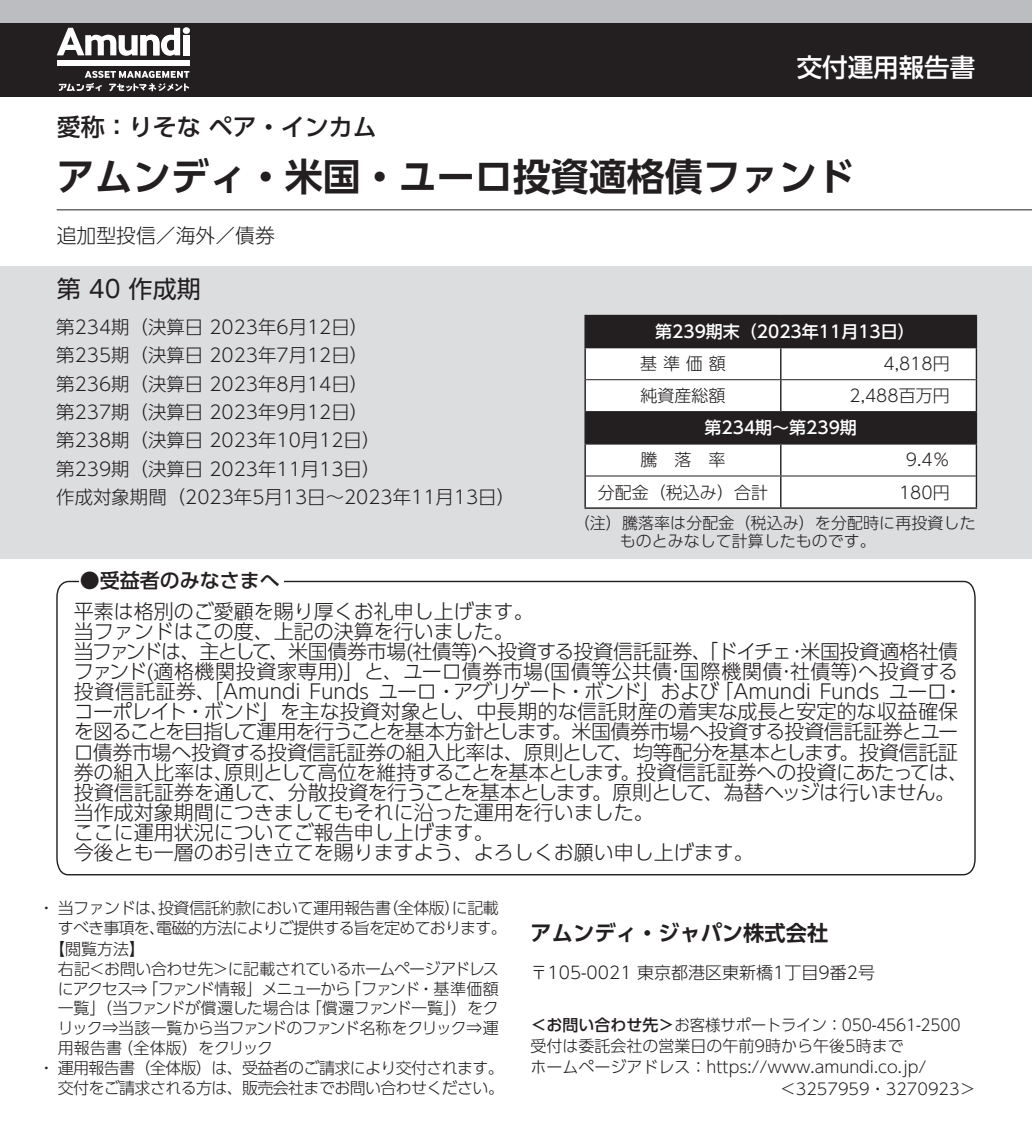
<style>
.page{position:relative;width:1032px;height:1134px;background:#fff}
.page>*{position:absolute;margin:0;border:0;box-sizing:border-box;transform-origin:0 0}
.t1{font:700 38px "UD Shin Go Pro De";color:#231f20}
.t2{font:500 25.6px "UD Shin Go Pro";color:#fff}
.t3{font:500 24px "UD Shin Go Pro";color:#231f20}
.t4{font:24px "UD Shin Go Pro";color:#231f20}
.t5{font:700 21.2px "UD Shin Go Pro De";color:#231f20}
.t6{font:300 20px/20.2px "UD Shin Go Pro";color:#231f20}
.t7{font:500 20px "UD Shin Go Pro";color:#231f20}
.t8{font:300 19.8px "UD Shin Go Pro";color:#231f20}
.t9{font:300 18.4px/28.4px "UD Shin Go Pro";color:#231f20}
.t10{font:300 17px "UD Shin Go Pro";color:#231f20}
.t11{font:500 17px "UD Shin Go Pro";color:#fff}
.t12{font:300 16px "UD Shin Go Pro";letter-spacing:-.03em;color:#231f20}
.t13{font:300 16px "UD Shin Go Pro";color:#231f20}
.t14{font:300 16px/18.4px "UD Shin Go Pro";letter-spacing:.005em;color:#231f20}
.t15{font:300 16px "UD Shin Go Pro";letter-spacing:-.05em;color:#231f20}
.t16{font:300 16px "UD Shin Go Pro";letter-spacing:-.075em;color:#231f20}
.t17{font:300 16px "UD Shin Go Pro";letter-spacing:-.065em;color:#231f20}
.t18{font:300 16px "UD Shin Go Pro";letter-spacing:-.005em;color:#231f20}
.s1{font-weight:500}
</style>
<div class="page">
<div style="left:0;top:14px;width:1032px;height:82px;background:#231f20"></div>
<div style="left:0;top:0;width:1032px;height:23px;background:#bcbdc0"></div>
<div style="left:57px;top:61px;width:132px;height:5px;background:#fff"></div>
<svg style="left:57px;top:28px;width:123px;height:28px"></svg>
<div style="left:183px;top:27px;width:7px;height:7px;background:#fff;border-radius:50%"></div>
<div style="left:183px;top:35px;width:6px;height:20px;background:#fff"></div>
<svg style="left:59px;top:71px;width:130px;height:20px"></svg>
<div style="left:0;top:267px;width:1032px;height:292px;background:#dcdddf"></div>
<svg style="left:56px;top:580px;width:920px;height:296px"></svg>
<div style="left:80px;top:559px;width:204px;height:42px;background:#fff"></div>
<div style="left:586px;top:316px;width:390px;height:31px;background:#231f20"></div>
<svg style="left:586px;top:348px;width:390px;height:159px;background:#d0cfd0"></svg>
<hr style="left:780px;top:348px;width:1px;height:31px;background:#231f20">
<hr style="left:780px;top:380px;width:1px;height:31px;background:#231f20">
<hr style="left:780px;top:445px;width:1px;height:31px;background:#231f20">
<hr style="left:780px;top:476px;width:1px;height:31px;background:#231f20">
<hr style="left:976px;top:316px;width:1px;height:31px;background:#231f20">
<hr style="left:976px;top:412px;width:1px;height:31px;background:#231f20">
<hr style="left:586px;top:379px;width:195px;height:1px;background:#231f20">
<hr style="left:781px;top:379px;width:195px;height:1px;background:#231f20">
<hr style="left:586px;top:476px;width:195px;height:1px;background:#231f20">
<hr style="left:781px;top:476px;width:195px;height:1px;background:#231f20">
<hr style="left:584px;top:315px;width:197px;height:1px;background:#231f20">
<hr style="left:781px;top:315px;width:196px;height:1px;background:#231f20">
<hr style="left:584px;top:347px;width:197px;height:1px;background:#231f20">
<hr style="left:781px;top:347px;width:196px;height:1px;background:#231f20">
<hr style="left:584px;top:411px;width:197px;height:1px;background:#231f20">
<hr style="left:781px;top:411px;width:196px;height:1px;background:#231f20">
<hr style="left:584px;top:443px;width:197px;height:2px;background:#231f20">
<hr style="left:781px;top:443px;width:196px;height:2px;background:#231f20">
<hr style="left:584px;top:507px;width:197px;height:2px;background:#231f20">
<hr style="left:781px;top:507px;width:196px;height:2px;background:#231f20">
<hr style="left:584px;top:316px;width:2px;height:31px;background:#231f20">
<hr style="left:584px;top:348px;width:2px;height:32px;background:#231f20">
<hr style="left:976px;top:348px;width:1px;height:32px;background:#231f20">
<hr style="left:584px;top:380px;width:2px;height:31px;background:#231f20">
<hr style="left:976px;top:380px;width:1px;height:31px;background:#231f20">
<hr style="left:584px;top:412px;width:2px;height:31px;background:#231f20">
<hr style="left:584px;top:445px;width:2px;height:31px;background:#231f20">
<hr style="left:976px;top:445px;width:1px;height:31px;background:#231f20">
<hr style="left:584px;top:476px;width:2px;height:31px;background:#231f20">
<hr style="left:976px;top:476px;width:1px;height:31px;background:#231f20">
<hr style="left:57px;top:209px;width:975px;height:1px;background:#231f20">
<p class="t2" style="left:797px;top:46px;width:180px">交付運用報告書</p>
<p class="t3" style="left:57px;top:108px;width:321px">愛称：りそな ペア・インカム</p>
<h1 class="t1" style="left:57px;top:145px;width:800px">アムンディ・米国・ユーロ投資適格債ファンド</h1>
<p class="t8" style="left:57px;top:219px;width:220px">追加型投信／海外／債券</p>
<p class="t4" style="left:57px;top:269px;width:146px">第 40 作成期</p>
<p class="t9" style="left:56px;top:312px;width:460px">第234期（決算日 2023年6月12日）<br>第235期（決算日 2023年7月12日）<br>第236期（決算日 2023年8月14日）<br>第237期（決算日 2023年9月12日）<br>第238期（決算日 2023年10月12日）<br>第239期（決算日 2023年11月13日）<br>作成対象期間（2023年5月13日～2023年11月13日）</p>
<p class="t11" style="left:655px;top:318px;width:261px">第239期末（2023年11月13日）</p>
<p class="t10" style="left:640px;top:350px;width:87px">基準価額</p>
<p class="t10" style="left:883px;top:350px;width:68px">4,818円</p>
<p class="t10" style="left:640px;top:382px;width:87px">純資産総額</p>
<p class="t10" style="left:849px;top:382px;width:102px">2,488百万円</p>
<p class="t11" style="left:704px;top:414px;width:154px">第234期～第239期</p>
<p class="t10" style="left:641px;top:446px;width:86px">騰落率</p>
<p class="t10" style="left:906px;top:446px;width:45px">9.4％</p>
<p class="t10" style="left:598px;top:478px;width:172px">分配金（税込み）合計</p>
<p class="t10" style="left:899px;top:478px;width:52px">180円</p>
<p class="t14" style="left:620px;top:513px;width:357px;text-indent:-46px">（注）騰落率は分配金（税込み）を分配時に再投資したものとみなして計算したものです。</p>
<p class="t7" style="left:80px;top:564px;width:201px">●受益者のみなさまへ</p>
<p class="t6" style="left:74px;top:600px;width:896px">平素は格別のご愛顧を賜り厚くお礼申し上げます。<br>当ファンドはこの度、上記の決算を行いました。<br>当ファンドは、主として、米国債券市場(社債等)へ投資する投資信託証券、「ドイチェ･米国投資適格社債ファンド(適格機関投資家専用)」と、ユーロ債券市場(国債等公共債･国際機関債･社債等)へ投資する投資信託証券、「Amundi Funds ユーロ・アグリゲート・ボンド」および「Amundi Funds ユーロ・コーポレイト・ボンド」を主な投資対象とし、中長期的な信託財産の着実な成長と安定的な収益確保を図ることを目指して運用を行うことを基本方針とします。米国債券市場へ投資する投資信託証券とユーロ債券市場へ投資する投資信託証券の組入比率は、原則として、均等配分を基本とします。投資信託証券の組入比率は、原則として高位を維持することを基本とします。投資信託証券への投資にあたっては、投資信託証券を通して、分散投資を行うことを基本とします。原則として、為替ヘッジは行いません。当作成対象期間につきましてもそれに沿った運用を行いました。<br>ここに運用状況についてご報告申し上げます。<br>今後とも一層のお引き立てを賜りますよう、よろしくお願い申し上げます。</p>
<p class="t12" style="left:39px;top:895px;width:462px">・ 当ファンドは、投資信託約款において運用報告書（全体版）に記載</p>
<p class="t15" style="left:58px;top:914px;width:450px">すべき事項を、電磁的方法によりご提供する旨を定めております。</p>
<p class="t12" style="left:49px;top:936px;width:97px">【閲覧方法】</p>
<p class="t12" style="left:58px;top:956px;width:443px">右記＜お問い合わせ先＞に記載されているホームページアドレス</p>
<p class="t16" style="left:58px;top:975px;width:443px">にアクセス⇒「ファンド情報」メニューから「ファンド・基準価額</p>
<p class="t12" style="left:58px;top:995px;width:443px">一覧」（当ファンドが償還した場合は「償還ファンド一覧」）をク</p>
<p class="t17" style="left:58px;top:1015px;width:443px">リック⇒当該一覧から当ファンドのファンド名称をクリック⇒運</p>
<p class="t18" style="left:58px;top:1035px;width:217px">用報告書（全体版）をクリック</p>
<p class="t12" style="left:39px;top:1055px;width:467px">・ 運用報告書（全体版）は、受益者のご請求により交付されます。</p>
<p class="t12" style="left:58px;top:1075px;width:448px">交付をご請求される方は、販売会社までお問い合わせください。</p>
<p class="t5" style="left:531px;top:916px;width:299px">アムンディ・ジャパン株式会社</p>
<p class="t10" style="left:531px;top:959px;width:346px">〒105-0021 東京都港区東新橋1丁目9番2号</p>
<p class="t12" style="left:531px;top:1012px;width:432px"><span class="s1">＜お問い合わせ先＞</span>お客様サポートライン：050-4561-2500</p>
<p class="t13" style="left:531px;top:1033px;width:375px">受付は委託会社の営業日の午前9時から午後5時まで</p>
<p class="t13" style="left:531px;top:1054px;width:397px">ホームページアドレス：https://www.amundi.co.jp/</p>
<p class="t13" style="left:780px;top:1075px;width:197px">＜3257959・3270923＞</p>
</div>
